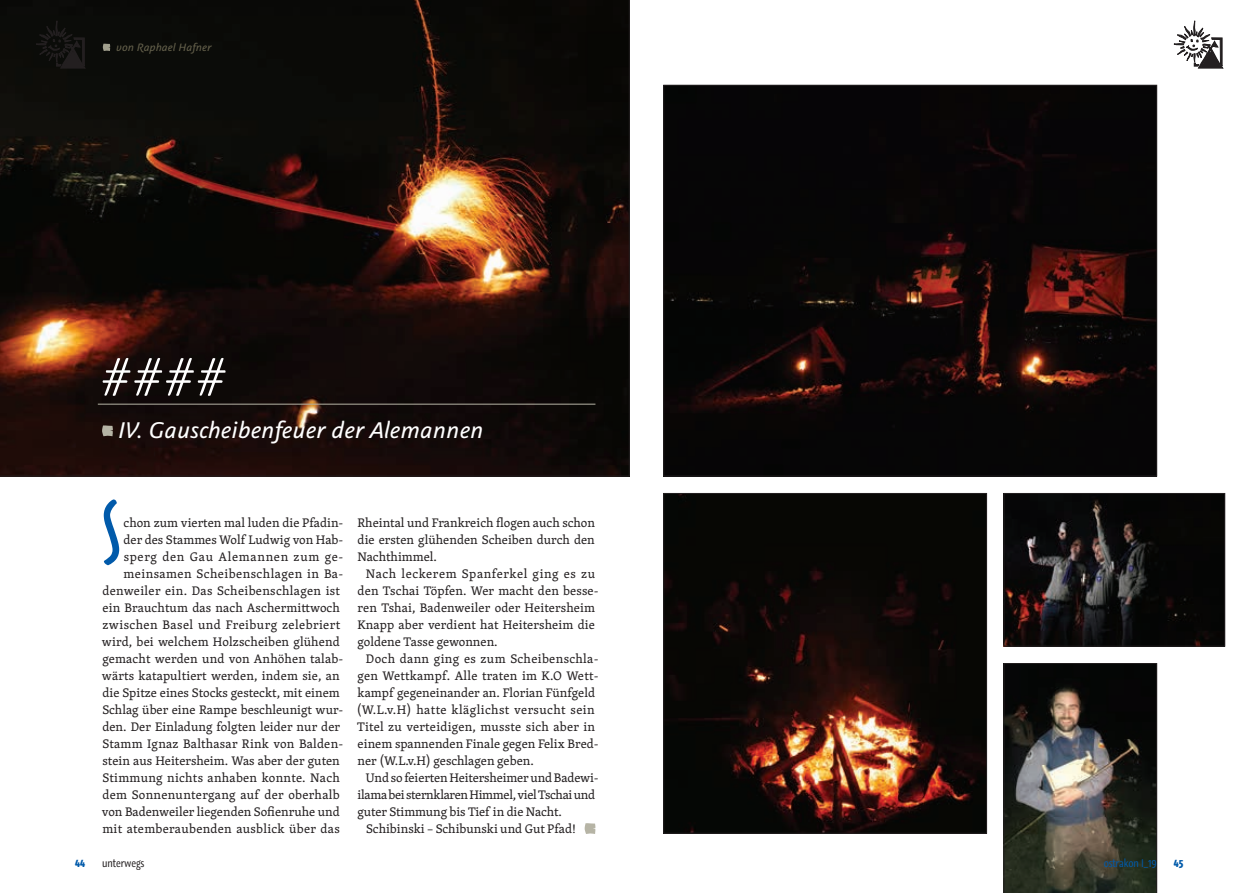
<style>
.page{position:relative;width:1259px;height:893px;background:#fff}
.page>*{position:absolute;margin:0;border:0;box-sizing:border-box;transform-origin:0 0}
.t1{font:600 79.95px "Oz Handicraft";color:#015aaa}
.t2{font:52.5px "Oz Handicraft";color:#fff}
.t3{font:italic 25.5px "Graublau Sans";color:#fff}
.t4{font:12.75px/17px "Skolar";letter-spacing:.01em;color:#231f20}
.t5{font:12.75px "Skolar";letter-spacing:-.01em;color:#231f20}
.t6{font:12.75px "Skolar";letter-spacing:-.025em;color:#231f20}
.t7{font:italic 12px "Graublau Sans";color:#64604b}
.t8{font:10.5px "Graublau Web";letter-spacing:-.01em;color:#015aaa}
.t9{font:10.5px "Graublau Web";color:#231f20}
.t10{font:700 10.5px "Graublau Web";color:#015aaa}
</style>
<div class="page">
<img style="left:1003px;top:663px;width:154px;height:230px">
<img style="left:665px;top:87px;width:490px;height:387px">
<img style="left:665px;top:495px;width:319px;height:336px">
<div style="left:663px;top:493px;width:323px;height:340px;border:1px solid #231f20"></div>
<img style="left:1005px;top:495px;width:218px;height:149px">
<div style="left:1003px;top:493px;width:222px;height:153px;border:1px solid #231f20"></div>
<svg style="left:584px;top:823px;width:11px;height:11px"></svg>
<svg style="left:0;top:0;width:629px;height:476px;background:#1e110c"></svg>
<hr style="left:98px;top:404px;width:497px;height:1px;background:#b6b4a5">
<svg style="left:102px;top:425px;width:11px;height:11px"></svg>
<svg style="left:103px;top:44px;width:7px;height:7px"></svg>
<svg style="left:1174px;top:21px;width:49px;height:47px"></svg>
<svg style="left:36px;top:20px;width:49px;height:48px;background:#131210"></svg>
<p class="t7" style="left:116px;top:40px;width:97px">von Raphael Hafner</p>
<h2 class="t2" style="left:101px;top:342px;width:128px">####</h2>
<h3 class="t3" style="left:118px;top:415px;width:367px">IV. Gauscheibenfeuer der Alemannen</h3>
<h1 class="t1" style="left:102px;top:479px;width:20px">S</h1>
<p class="t4" style="left:102px;top:514px;width:243px;text-align:right">chon zum vierten mal luden die Pfadin&shy;der des Stammes Wolf Ludwig von Hab&shy;sperg den Gau Alemannen zum ge&shy;meinsamen Scheibenschlagen in Ba&shy;denweiler ein. Das Scheibenschlagen ist ein Brauchtum das nach Aschermittwoch zwischen Basel und Freiburg zelebriert wird, bei welchem Holzscheiben glühend gemacht werden und von Anhöhen talab&shy;wärts katapultiert werden, indem sie, an die Spitze eines Stocks gesteckt, mit einem Schlag über eine Rampe beschleunigt wur&shy;den. Der Einladung folgten leider nur der Stamm Ignaz Balthasar Rink von Balden&shy;stein aus Heitersheim. Was aber der guten Stimmung nichts anhaben konnte. Nach dem Sonnenuntergang auf der oberhalb von Badenweiler liegenden Sofienruhe und mit atemberaubenden ausblick über das</p>
<p class="t4" style="left:357px;top:514px;width:239px;text-align:justify">Rheintal und Frankreich flogen auch schon die ersten glühenden Scheiben durch den Nachthimmel.</p>
<p class="t4" style="left:357px;top:565px;width:243px;text-indent:9px">Nach leckerem Spanferkel ging es zu den Tschai Töpfen. Wer macht den besse&shy;ren Tshai, Badenweiler oder Heitersheim Knapp aber verdient hat Heitersheim die goldene Tasse gewonnen.</p>
<p class="t4" style="left:357px;top:650px;width:243px;text-indent:9px">Doch dann ging es zum Scheibenschla&shy;gen Wettkampf. Alle traten im K.O Wett&shy;kampf gegeneinander an. Florian Fünfgeld (W.L.v.H) hatte kläglichst versucht sein Titel zu verteidigen, musste sich aber in einem spannenden Finale gegen Felix Bred&shy;ner (W.L.v.H) geschlagen geben.</p>
<p class="t5" style="left:366px;top:769px;width:234px">Und so feierten Heitersheimer und Badewi-</p>
<p class="t6" style="left:358px;top:786px;width:239px">ilama bei sternklaren Himmel, viel Tschai und</p>
<p class="t5" style="left:357px;top:803px;width:206px">guter Stimmung bis Tief in die Nacht.</p>
<p class="t4" style="left:366px;top:820px;width:211px">Schibinski – Schibunski und Gut Pfad!</p>
<p class="t10" style="left:75px;top:856px;width:11px">44</p>
<p class="t9" style="left:102px;top:856px;width:44px">unterwegs</p>
<p class="t8" style="left:1103px;top:856px;width:55px">ostrakon I_19</p>
<p class="t10" style="left:1174px;top:856px;width:11px">45</p>
</div>
